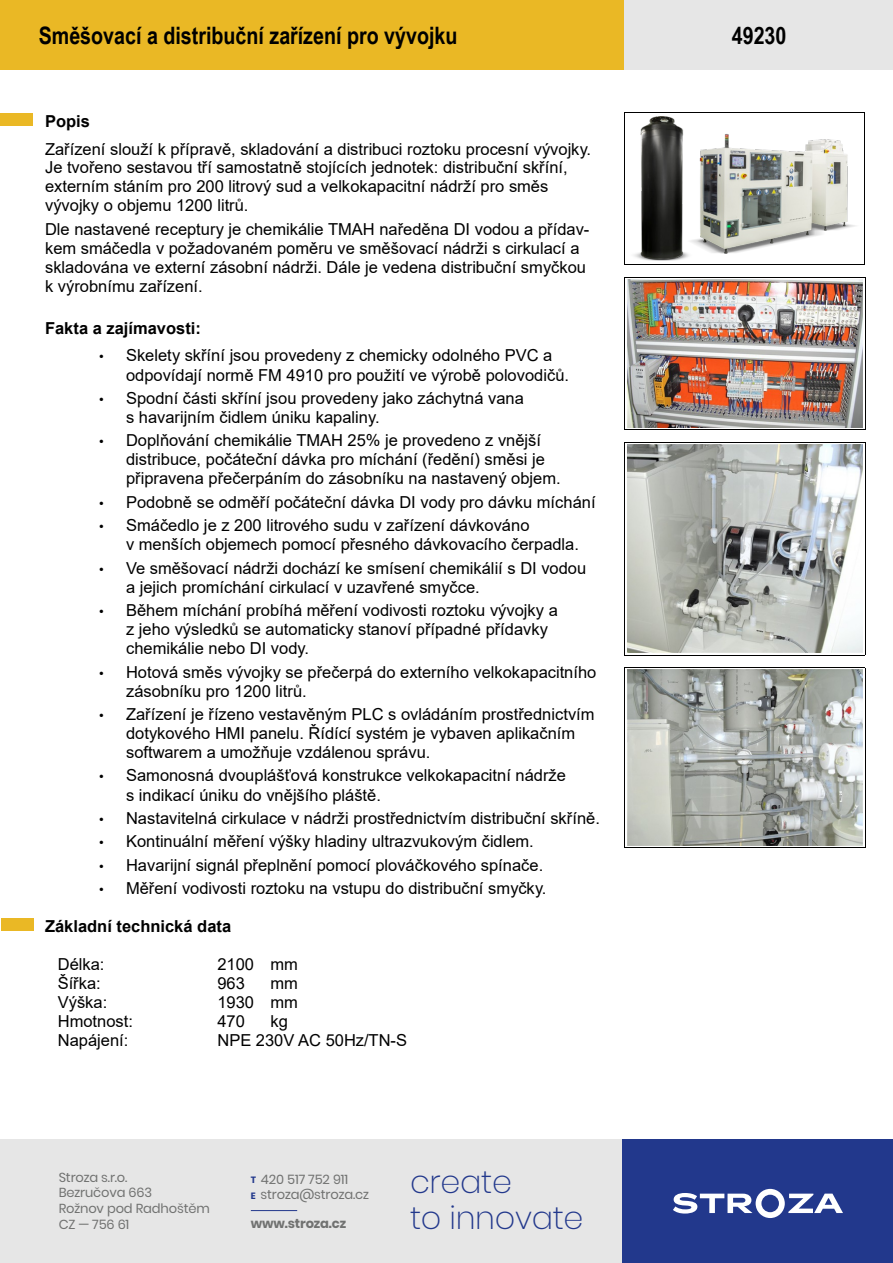
<style>
.page{position:relative;width:893px;height:1263px;background:#fff}
.page>*{position:absolute;margin:0;border:0;box-sizing:border-box;transform-origin:0 0}
.t1{font:200 31.8px/36px "Poppins";letter-spacing:-.01em;color:#22388c}
.t2{font:700 24px "Arial Narrow";color:#000}
.t3{font:16.5px/19px "Arial";color:#000}
.t4{font:700 16.5px "Arial";color:#000}
.t5{font:13.05px/15.6px "Poppins";letter-spacing:-.01em;color:#717271}
.t6{font:700 13.05px "Poppins";letter-spacing:-.01em;color:#717271}
.s1{font-family:"Arial Unicode MS";font-size:13.5px}
.s2{font-weight:700;font-size:9.15px;color:#22388c}
</style>
<div class="page">
<div style="left:0;top:1140px;width:623px;height:123px;background:#e6e6e6"></div>
<div style="left:623px;top:1140px;width:270px;height:123px;background:#22388c"></div>
<svg style="left:673px;top:1189px;width:170px;height:29px"></svg>
<hr style="left:251px;top:1210px;width:46px;height:1px;background:#22388c">
<div style="left:1px;top:113px;width:32px;height:13px;background:#eab825"></div>
<div style="left:1px;top:918px;width:32px;height:13px;background:#eab825"></div>
<div style="left:0;top:0;width:625px;height:70px;background:#eab825"></div>
<hr style="left:0;top:70px;width:625px;height:1px;background:#eab825">
<div style="left:625px;top:0;width:268px;height:70px;background:#e6e6e6"></div>
<hr style="left:625px;top:70px;width:268px;height:1px;background:#e6e6e6">
<svg style="left:625px;top:264px;width:239px;height:1px"></svg>
<img style="left:634px;top:117px;width:222px;height:143px">
<hr style="left:624px;top:112px;width:1px;height:153px;background:#000">
<hr style="left:864px;top:112px;width:1px;height:153px;background:#000">
<hr style="left:624px;top:112px;width:241px;height:1px;background:#000">
<hr style="left:624px;top:265px;width:241px;height:1px;background:#000">
<img style="left:627px;top:670px;width:236px;height:175px">
<hr style="left:625px;top:668px;width:1px;height:179px;background:#000">
<hr style="left:865px;top:668px;width:1px;height:179px;background:#000">
<hr style="left:625px;top:668px;width:240px;height:1px;background:#000">
<hr style="left:625px;top:847px;width:240px;height:1px;background:#000">
<img style="left:627px;top:445px;width:236px;height:208px">
<hr style="left:625px;top:442px;width:1px;height:213px;background:#000">
<hr style="left:865px;top:442px;width:1px;height:213px;background:#000">
<hr style="left:625px;top:442px;width:240px;height:1px;background:#000">
<hr style="left:625px;top:655px;width:240px;height:1px;background:#000">
<img style="left:627px;top:280px;width:236px;height:147px">
<hr style="left:625px;top:277px;width:1px;height:153px;background:#000">
<hr style="left:865px;top:277px;width:1px;height:153px;background:#000">
<hr style="left:625px;top:277px;width:240px;height:1px;background:#000">
<hr style="left:625px;top:430px;width:240px;height:1px;background:#000">
<h2 class="t2" style="left:39px;top:27px;width:420px">Směšovací a distribuční zařízení pro vývojku</h2>
<h2 class="t2" style="left:732px;top:27px;width:56px">49230</h2>
<p class="t4" style="left:45px;top:115px;width:46px">Popis</p>
<p class="t3" style="left:45px;top:139px;width:547px">Zařízení slouží k přípravě, skladování a distribuci roztoku procesní vývojky.<br>Je tvořeno sestavou tří samostatně stojících jednotek: distribuční skříní, externím stáním pro 200 litrový sud a velkokapacitní nádrží pro směs vývojky o objemu 1200 litrů.</p>
<p class="t3" style="left:45px;top:219px;width:546px">Dle nastavené receptury je chemikálie TMAH naředěna DI vodou a přídav&shy;kem smáčedla v požadovaném poměru ve směšovací nádrži s cirkulací a skladována ve externí zásobní nádrži. Dále je vedena distribuční smyčkou k výrobnímu zařízení.</p>
<p class="t4" style="left:45px;top:322px;width:157px">Fakta a zajímavosti:</p>
<p class="t3" style="left:126px;top:346px;width:444px;text-indent:-27px"><span class="s1">•</span> Skelety skříní jsou provedeny z chemicky odolného PVC a odpovídají normě FM 4910 pro použití ve výrobě polovodičů.</p>
<p class="t3" style="left:126px;top:389px;width:399px;text-indent:-27px"><span class="s1">•</span> Spodní části skříní jsou provedeny jako záchytná vana s havarijním čidlem úniku kapaliny.</p>
<p class="t3" style="left:126px;top:431px;width:436px;text-indent:-27px"><span class="s1">•</span> Doplňování chemikálie TMAH 25% je provedeno z vnější distribuce, počáteční dávka pro míchání (ředění) směsi je připravena přečerpáním do zásobníku na nastavený objem.</p>
<p class="t3" style="left:99px;top:493px;width:498px"><span class="s1">•</span> Podobně se odměří počáteční dávka DI vody pro dávku míchání</p>
<p class="t3" style="left:126px;top:516px;width:454px;text-indent:-27px"><span class="s1">•</span> Smáčedlo je z 200 litrového sudu v zařízení dávkováno<br>v menších objemech pomocí přesného dávkovacího čerpadla.</p>
<p class="t3" style="left:126px;top:558px;width:462px;text-indent:-27px"><span class="s1">•</span> Ve směšovací nádrži dochází ke smísení chemikálií s DI vodou a jejich promíchání cirkulací v uzavřené smyčce.</p>
<p class="t3" style="left:126px;top:601px;width:433px;text-indent:-27px"><span class="s1">•</span> Během míchání probíhá měření vodivosti roztoku vývojky a z jeho výsledků se automaticky stanoví případné přídavky chemikálie nebo DI vody.</p>
<p class="t3" style="left:126px;top:662px;width:472px;text-indent:-27px"><span class="s1">•</span> Hotová směs vývojky se přečerpá do externího velkokapacitního zásobníku pro 1200 litrů.</p>
<p class="t3" style="left:126px;top:705px;width:470px;text-indent:-27px"><span class="s1">•</span> Zařízení je řízeno vestavěným PLC s ovládáním prostřednictvím dotykového HMI panelu. Řídící systém je vybaven aplikačním softwarem a umožňuje vzdálenou správu.</p>
<p class="t3" style="left:126px;top:766px;width:441px;text-indent:-27px"><span class="s1">•</span> Samonosná dvouplášťová konstrukce velkokapacitní nádrže s indikací úniku do vnějšího pláště.</p>
<p class="t3" style="left:99px;top:809px;width:502px"><span class="s1">•</span> Nastavitelná cirkulace v nádrži prostřednictvím distribuční skříně.</p>
<p class="t3" style="left:99px;top:832px;width:436px"><span class="s1">•</span> Kontinuální měření výšky hladiny ultrazvukovým čidlem.</p>
<p class="t3" style="left:99px;top:855px;width:446px"><span class="s1">•</span> Havarijní signál přeplnění pomocí plováčkového spínače.</p>
<p class="t3" style="left:99px;top:879px;width:449px"><span class="s1">•</span> Měření vodivosti roztoku na vstupu do distribuční smyčky.</p>
<p class="t4" style="left:45px;top:920px;width:188px">Základní technická data</p>
<p class="t3" style="left:58px;top:955px;width:48px">Délka:</p>
<p class="t3" style="left:217px;top:955px;width:82px">2100 mm</p>
<p class="t3" style="left:58px;top:974px;width:44px">Šířka:</p>
<p class="t3" style="left:217px;top:974px;width:29px">963</p>
<p class="t3" style="left:271px;top:974px;width:29px">mm</p>
<p class="t3" style="left:58px;top:993px;width:51px">Výška:</p>
<p class="t3" style="left:217px;top:993px;width:82px">1930 mm</p>
<p class="t3" style="left:58px;top:1012px;width:77px">Hmotnost:</p>
<p class="t3" style="left:217px;top:1012px;width:29px">470</p>
<p class="t3" style="left:271px;top:1012px;width:19px">kg</p>
<p class="t3" style="left:58px;top:1031px;width:72px">Napájení:</p>
<p class="t3" style="left:217px;top:1031px;width:191px">NPE 230V AC 50Hz/TN-S</p>
<p class="t5" style="left:59px;top:1169px;width:153px">Stroza s.r.o.<br>Bezručova 663<br>Rožnov pod Radhoštěm<br>CZ — 756 61</p>
<p class="t5" style="left:251px;top:1171px;width:120px"><span class="s2">t</span> 420 517 752 911<br><span class="s2">e</span> stroza@stroza.cz</p>
<p class="t6" style="left:251px;top:1216px;width:97px">www.stroza.cz</p>
<h1 class="t1" style="left:410px;top:1164px;width:175px">create<br>to innovate</h1>
</div>
